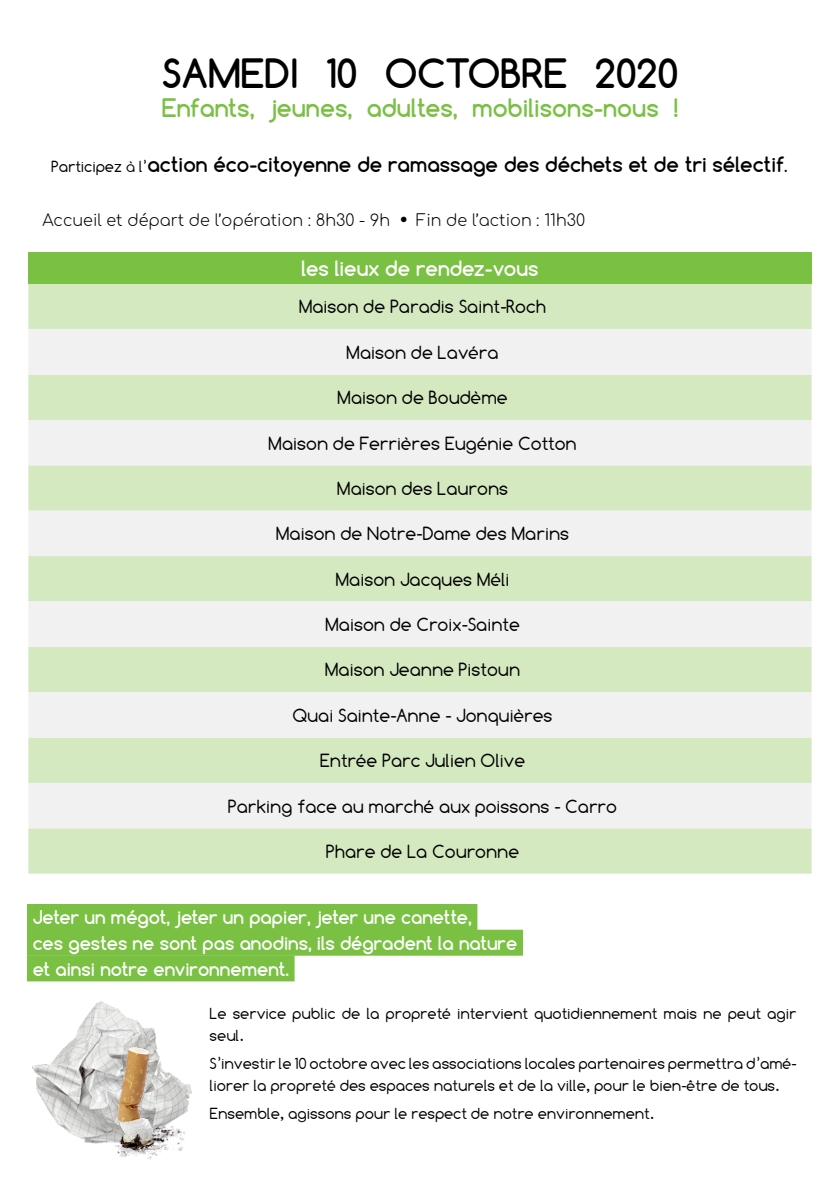
<style>
.page{position:relative;width:840px;height:1191px;background:#fff}
.page>*{position:absolute;margin:0;border:0;box-sizing:border-box;transform-origin:0 0}
.t1{font:700 38px "Comfortaa";color:#000}
.t2{font:700 24px "Comfortaa";color:#7ac143}
.t3{font:700 20px "Comfortaa";color:#000}
.t4{font:700 20px "Comfortaa";color:#fff}
.t5{font:19px "Comfortaa";color:#000}
.t6{font:700 18px/25.8px "Comfortaa";color:#fff}
.t7{font:16px/22px "Comfortaa";color:#000}
.t8{font:300 16px "Comfortaa";color:#000}
.s1{font-weight:400;font-size:16px}
.s2{font-weight:700;font-size:22px}
</style>
<div class="page">
<img style="left:32px;top:1001px;width:160px;height:143px">
<img style="left:112px;top:1040px;width:75px;height:119px">
<div style="left:27px;top:904px;width:450px;height:26px;background:#7ac143"></div>
<div style="left:27px;top:929px;width:495px;height:26px;background:#7ac143"></div>
<div style="left:27px;top:955px;width:267px;height:26px;background:#7ac143"></div>
<div style="left:28px;top:284px;width:783px;height:589px;background:#d5e9c1"></div>
<svg style="left:28px;top:329px;width:783px;height:499px;fill:#f1f1f2"></svg>
<div style="left:28px;top:252px;width:783px;height:32px;background:#7ac143"></div>
<h1 class="t1" style="left:162px;top:49px;width:517px">Samedi 10 octobre 2020</h1>
<p class="t2" style="left:162px;top:92px;width:517px">Enfants, jeunes, adultes, mobilisons-nous !</p>
<p class="t3" style="left:52px;top:152px;width:737px"><span class="s1">Participez à l’</span>action éco-citoyenne de ramassage des déchets et de tri sélectif<span class="s1">.</span></p>
<p class="t8" style="left:43px;top:205px;width:544px">Accueil et départ de l’opération : 8h30 - 9h <span class="s2">•</span> Fin de l’action : 11h30</p>
<p class="t4" style="left:301px;top:255px;width:238px">les lieux de rendez-vous</p>
<p class="t5" style="left:299px;top:296px;width:249px">Maison de Paradis Saint-Roch</p>
<p class="t5" style="left:346px;top:341px;width:154px">Maison de Lavéra</p>
<p class="t5" style="left:337px;top:387px;width:172px">Maison de Boudème</p>
<p class="t5" style="left:268px;top:432px;width:310px">Maison de Ferrières Eugénie Cotton</p>
<p class="t5" style="left:337px;top:477px;width:173px">Maison des Laurons</p>
<p class="t5" style="left:276px;top:523px;width:294px">Maison de Notre-Dame des Marins</p>
<p class="t5" style="left:335px;top:568px;width:175px">Maison Jacques Méli</p>
<p class="t5" style="left:325px;top:614px;width:196px">Maison de Croix-Sainte</p>
<p class="t5" style="left:325px;top:659px;width:197px">Maison Jeanne Pistoun</p>
<p class="t5" style="left:292px;top:704px;width:261px">Quai Sainte-Anne - Jonquières</p>
<p class="t5" style="left:320px;top:750px;width:207px">Entrée Parc Julien Olive</p>
<p class="t5" style="left:228px;top:795px;width:390px">Parking face au marché aux poissons - Carro</p>
<p class="t5" style="left:326px;top:840px;width:195px">Phare de La Couronne</p>
<p class="t6" style="left:33px;top:904px;width:486px">Jeter un mégot, jeter un papier, jeter une canette,<br>ces gestes ne sont pas anodins, ils dégradent la nature et ainsi notre environnement.</p>
<p class="t7" style="left:210px;top:1003px;width:588px">Le service public de la propreté intervient quotidiennement mais ne peut agir seul.</p>
<p class="t7" style="left:210px;top:1052px;width:588px">S’investir le 10 octobre avec les associations locales partenaires permettra d’amé&shy;liorer la propreté des espaces naturels et de la ville, pour le bien-être de tous.</p>
<p class="t7" style="left:210px;top:1102px;width:445px">Ensemble, agissons pour le respect de notre environnement.</p>
</div>
